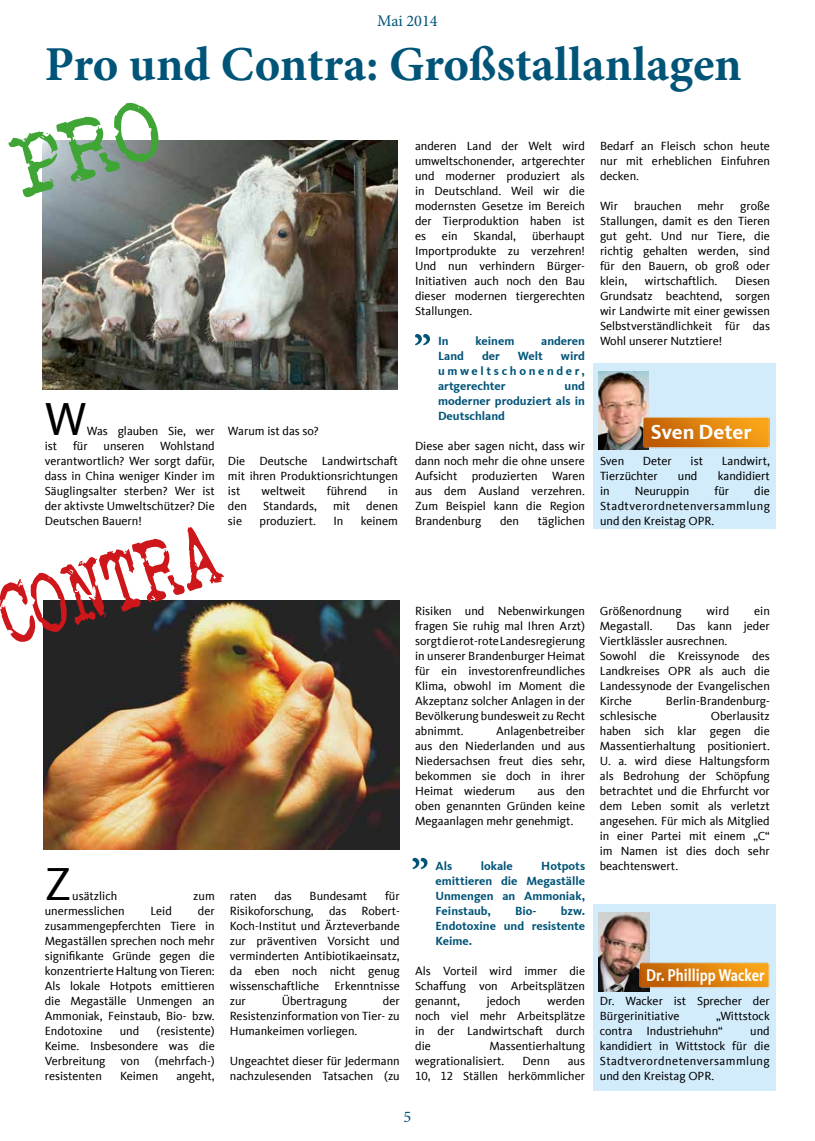
<style>
.page{position:relative;width:815px;height:1141px;background:#fff}
.page>*{position:absolute;margin:0;border:0;box-sizing:border-box;transform-origin:0 0}
.t1{font:700 48.75px "Minion Pro";color:#005478}
.t2{font:47.5px "CDU Kievit Tab";color:#000}
.t3{font:700 21.12px "CDU Kievit Tab";letter-spacing:-.005em;color:#fff}
.t4{font:700 17.5px "CDU Kievit Tab";color:#fff;scale:.82 1}
.t5{font:16.25px "Minion Pro";color:#005478}
.t6{font:12.25px/15px "CDU Kievit Tab";color:#000;text-align:justify}
.t7{font:700 12.25px/15px "CDU Kievit Tab";color:#005478;text-align:justify}
</style>
<div class="page">
<div style="left:593px;top:904px;width:183px;height:186px;background:#d2ecfc"></div>
<div style="left:594px;top:364px;width:182px;height:165px;background:#d2ecfc"></div>
<img style="left:43px;top:140px;width:355px;height:249px">
<img style="left:44px;top:601px;width:356px;height:249px">
<svg style="left:8px;top:102px;width:153px;height:95px"></svg>
<svg style="left:0;top:527px;width:224px;height:116px"></svg>
<svg style="left:415px;top:334px;width:15px;height:11px"></svg>
<svg style="left:412px;top:858px;width:15px;height:11px"></svg>
<img style="left:599px;top:913px;width:51px;height:78px">
<img style="left:598px;top:371px;width:51px;height:79px">
<img style="left:635px;top:399px;width:135px;height:51px">
<img style="left:630px;top:947px;width:140px;height:45px">
<h3 class="t5" style="left:377px;top:10px;width:62px">Mai 2014</h3>
<h1 class="t1" style="left:45px;top:31px;width:698px">Pro und Contra: Großstallanlagen</h1>
<h2 class="t2" style="left:45px;top:392px;width:43px">W</h2>
<p class="t6" style="left:87px;top:424px;width:130px">Was glauben Sie, wer</p>
<p class="t6" style="left:45px;top:439px;width:14px">ist</p>
<p class="t6" style="left:73px;top:439px;width:16px">für</p>
<p class="t6" style="left:104px;top:439px;width:42px">unseren</p>
<p class="t6" style="left:45px;top:439px;width:171px;text-indent:115px">Wohlstand verantwortlich? Wer sorgt dafür, dass in China weniger Kinder im Säuglingsalter sterben? Wer ist der aktivste Umweltschützer? Die Deutschen Bauern!</p>
<p class="t6" style="left:228px;top:424px;width:92px">Warum ist das so?</p>
<p class="t6" style="left:228px;top:454px;width:172px">Die Deutsche Landwirtschaft mit ihren Produktionsrichtungen ist</p>
<p class="t6" style="left:262px;top:484px;width:46px">weltweit</p>
<p class="t6" style="left:327px;top:484px;width:42px">führend</p>
<p class="t6" style="left:388px;top:484px;width:11px">in</p>
<p class="t6" style="left:228px;top:499px;width:21px">den</p>
<p class="t6" style="left:263px;top:499px;width:55px">Standards,</p>
<p class="t6" style="left:333px;top:499px;width:19px">mit</p>
<p class="t6" style="left:366px;top:499px;width:33px">denen</p>
<p class="t6" style="left:228px;top:514px;width:16px">sie</p>
<p class="t6" style="left:259px;top:514px;width:58px">produziert.</p>
<p class="t6" style="left:333px;top:514px;width:12px">In</p>
<p class="t6" style="left:361px;top:514px;width:39px">keinem</p>
<p class="t6" style="left:415px;top:139px;width:171px">anderen Land der Welt wird umweltschonender, artgerechter und moderner produziert als in Deutschland. Weil wir die modernsten Gesetze im Bereich der Tierproduktion haben ist es</p>
<p class="t6" style="left:415px;top:229px;width:172px;text-indent:117px">überhaupt Importprodukte zu verzehren!<br>Und nun verhindern Bürger-Initiativen auch noch den Bau dieser modernen tiergerechten Stallungen.</p>
<p class="t7" style="left:438px;top:333px;width:12px">In</p>
<p class="t7" style="left:475px;top:333px;width:40px">keinem</p>
<p class="t7" style="left:541px;top:333px;width:45px">anderen</p>
<p class="t7" style="left:438px;top:348px;width:27px">Land</p>
<p class="t7" style="left:482px;top:348px;width:19px">der</p>
<p class="t7" style="left:518px;top:348px;width:27px">Welt</p>
<p class="t6" style="left:442px;top:229px;width:17px">ein</p>
<p class="t6" style="left:474px;top:229px;width:44px">Skandal,</p>
<p class="t7" style="left:438px;top:348px;width:148px;text-indent:123px">wird umweltschonender, artgerechter</p>
<p class="t7" style="left:438px;top:378px;width:148px;text-indent:127px">und moderner produziert als in Deutschland</p>
<p class="t6" style="left:415px;top:439px;width:172px">Diese aber sagen nicht, dass wir dann noch mehr die ohne unsere Aufsicht produzierten Waren aus dem Ausland verzehren.<br>Zum Beispiel kann die Region Brandenburg</p>
<p class="t6" style="left:500px;top:514px;width:21px">den</p>
<p class="t6" style="left:538px;top:514px;width:49px">täglichen</p>
<p class="t6" style="left:600px;top:139px;width:171px">Bedarf an Fleisch schon heute nur mit erheblichen Einfuhren decken.</p>
<p class="t6" style="left:600px;top:199px;width:20px">Wir</p>
<p class="t6" style="left:634px;top:199px;width:49px">brauchen</p>
<p class="t6" style="left:698px;top:199px;width:28px">mehr</p>
<p class="t6" style="left:600px;top:199px;width:172px;text-indent:140px">große Stallungen, damit es den Tieren gut geht. Und nur Tiere, die richtig gehalten werden, sind für den Bauern, ob groß oder klein,</p>
<p class="t6" style="left:645px;top:274px;width:74px">wirtschaftlich.</p>
<p class="t6" style="left:600px;top:274px;width:172px;text-indent:135px">Diesen Grundsatz beachtend, sorgen wir Landwirte mit einer gewissen Selbstverständlichkeit für das Wohl unserer Nutztiere!</p>
<h3 class="t3" style="left:651px;top:420px;width:102px">Sven Deter</h3>
<p class="t6" style="left:600px;top:454px;width:26px">Sven</p>
<p class="t6" style="left:643px;top:454px;width:31px">Deter</p>
<p class="t6" style="left:691px;top:454px;width:14px">ist</p>
<p class="t6" style="left:722px;top:454px;width:50px">Landwirt,</p>
<p class="t6" style="left:600px;top:469px;width:59px">Tierzüchter</p>
<p class="t6" style="left:678px;top:469px;width:21px">und</p>
<p class="t6" style="left:718px;top:469px;width:54px">kandidiert</p>
<p class="t6" style="left:600px;top:484px;width:11px">in</p>
<p class="t6" style="left:635px;top:484px;width:56px">Neuruppin</p>
<p class="t6" style="left:714px;top:484px;width:16px">für</p>
<p class="t6" style="left:600px;top:484px;width:172px;text-indent:154px">die Stadtverordnetenversammlung und den Kreistag OPR.</p>
<h2 class="t2" style="left:45px;top:857px;width:29px">Z</h2>
<p class="t6" style="left:72px;top:889px;width:46px">usätzlich</p>
<p class="t6" style="left:193px;top:889px;width:23px">zum</p>
<p class="t6" style="left:45px;top:904px;width:81px">unermesslichen</p>
<p class="t6" style="left:151px;top:904px;width:23px">Leid</p>
<p class="t6" style="left:45px;top:904px;width:172px;text-indent:153px">der zusammengepferchten Tiere in Megaställen sprechen noch mehr signifikante Gründe gegen die konzentrierte Haltung von Tieren:<br>Als lokale Hotpots emittieren die Megaställe Unmengen an Ammoniak, Feinstaub, Bio- bzw.<br>Endotoxine</p>
<p class="t6" style="left:45px;top:1024px;width:171px;text-indent:112px">(resistente)<br>Keime. Insbesondere was die Verbreitung</p>
<p class="t6" style="left:120px;top:1024px;width:21px">und</p>
<p class="t6" style="left:121px;top:1054px;width:20px">von</p>
<p class="t6" style="left:155px;top:1054px;width:61px">(mehrfach-)</p>
<p class="t6" style="left:45px;top:1069px;width:59px">resistenten</p>
<p class="t6" style="left:120px;top:1069px;width:40px">Keimen</p>
<p class="t6" style="left:176px;top:1069px;width:40px">angeht,</p>
<p class="t6" style="left:230px;top:889px;width:28px">raten</p>
<p class="t6" style="left:274px;top:889px;width:19px">das</p>
<p class="t6" style="left:310px;top:889px;width:59px">Bundesamt</p>
<p class="t6" style="left:385px;top:889px;width:16px">für</p>
<p class="t6" style="left:230px;top:904px;width:85px">Risikoforschung,</p>
<p class="t6" style="left:329px;top:904px;width:19px">das</p>
<p class="t6" style="left:230px;top:904px;width:172px;text-indent:132px">Robert-Koch-Institut und Ärzteverbande zur präventiven Vorsicht und verminderten Antibiotikaeinsatz, da eben noch nicht genug wissenschaftliche</p>
<p class="t6" style="left:335px;top:979px;width:67px">Erkenntnisse</p>
<p class="t6" style="left:230px;top:994px;width:18px">zur</p>
<p class="t6" style="left:282px;top:994px;width:67px">Übertragung</p>
<p class="t6" style="left:230px;top:994px;width:171px;text-indent:153px">der Resistenzinformation von Tier- zu Humankeimen vorliegen.</p>
<p class="t6" style="left:230px;top:1054px;width:171px">Ungeachtet dieser für Jedermann nachzulesenden Tatsachen (zu</p>
<p class="t6" style="left:415px;top:604px;width:172px">Risiken und Nebenwirkungen fragen Sie ruhig mal Ihren Arzt) sorgt die rot-rote Landesregierung in unserer Brandenburger Heimat für ein investorenfreundliches Klima, obwohl im Moment die Akzeptanz solcher Anlagen in der Bevölkerung bundesweit zu Recht abnimmt.</p>
<p class="t6" style="left:415px;top:724px;width:172px;text-indent:81px">Anlagenbetreiber aus den Niederlanden und aus Niedersachsen freut dies sehr, bekommen sie doch in ihrer Heimat wiederum</p>
<p class="t6" style="left:415px;top:784px;width:172px;text-indent:122px">aus den oben genannten Gründen keine Megaanlagen mehr genehmigt.</p>
<p class="t7" style="left:436px;top:859px;width:18px">Als</p>
<p class="t7" style="left:481px;top:859px;width:34px">lokale</p>
<p class="t7" style="left:436px;top:859px;width:151px;text-indent:106px">Hotpots emittieren die Megaställe Unmengen an Ammoniak, Feinstaub,</p>
<p class="t7" style="left:436px;top:904px;width:151px;text-indent:125px">bzw.<br>Endotoxine und resistente Keime.</p>
<p class="t6" style="left:415px;top:964px;width:172px">Als Vorteil wird immer die Schaffung von Arbeitsplätzen genannt,</p>
<p class="t7" style="left:515px;top:904px;width:23px">Bio-</p>
<p class="t6" style="left:487px;top:994px;width:35px">jedoch</p>
<p class="t6" style="left:415px;top:994px;width:172px;text-indent:132px">werden noch viel mehr Arbeitsplätze in der Landwirtschaft durch die</p>
<p class="t6" style="left:415px;top:1039px;width:171px;text-indent:74px">Massentierhaltung wegrationalisiert.</p>
<p class="t6" style="left:522px;top:1054px;width:29px">Denn</p>
<p class="t6" style="left:415px;top:1054px;width:171px;text-align:right">aus<br>10, 12 Ställen herkömmlicher</p>
<p class="t6" style="left:600px;top:604px;width:83px">Größenordnung</p>
<p class="t6" style="left:707px;top:604px;width:24px">wird</p>
<p class="t6" style="left:754px;top:604px;width:17px">ein</p>
<p class="t6" style="left:600px;top:619px;width:54px">Megastall.</p>
<p class="t6" style="left:600px;top:619px;width:172px;text-align:left;text-indent:77px">Das kann jeder<br>Viertklässler ausrechnen.<br>Sowohl die Kreissynode des<br>Landkreises OPR als auch die<br>Landessynode der Evangelischen<br>Kirche</p>
<p class="t6" style="left:666px;top:694px;width:105px">Berlin-Brandenburg-</p>
<p class="t6" style="left:600px;top:709px;width:59px">schlesische</p>
<p class="t6" style="left:600px;top:709px;width:172px;text-indent:111px">Oberlausitz haben sich klar gegen die Massentierhaltung positioniert.<br>U. a. wird diese Haltungsform als Bedrohung der Schöpfung betrachtet und die Ehrfurcht vor dem Leben somit als verletzt angesehen. Für mich als Mitglied in einer Partei mit einem „C“ im Namen ist dies doch sehr beachtenswert.</p>
<h3 class="t4" style="left:646px;top:965px;width:146px">Dr. Phillipp Wacker</h3>
<p class="t6" style="left:600px;top:994px;width:171px">Dr. Wacker ist Sprecher der<br>Bürgerinitiative</p>
<p class="t6" style="left:600px;top:1009px;width:171px;text-indent:116px">„Wittstock contra Industriehuhn“</p>
<p class="t6" style="left:600px;top:1024px;width:172px;text-indent:150px">und kandidiert in Wittstock für die Stadtverordnetenversammlung und den Kreistag OPR.</p>
<h3 class="t5" style="left:404px;top:1106px;width:9px">5</h3>
</div>
